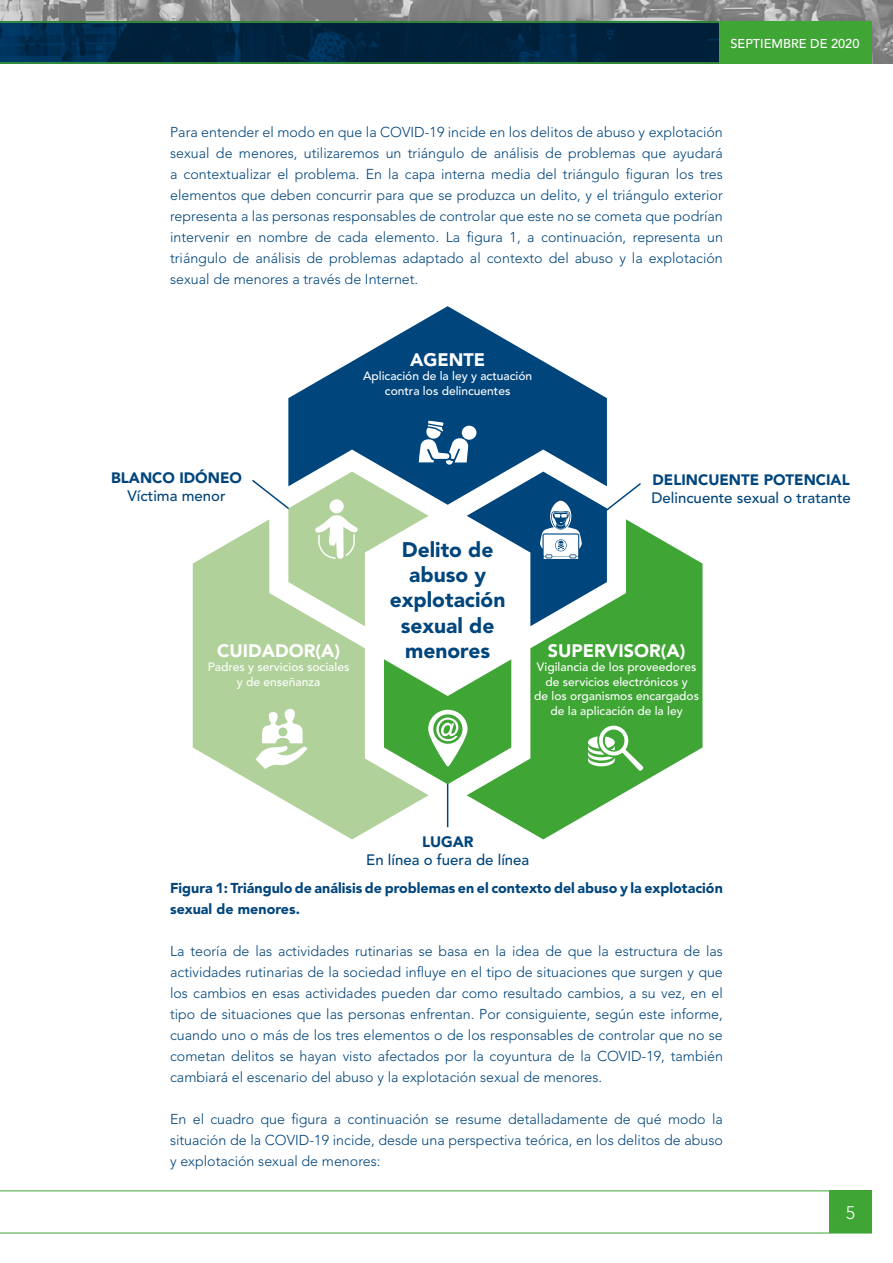
<style>
.page{position:relative;width:893px;height:1263px;background:#fff}
.page>*{position:absolute;margin:0;border:0;box-sizing:border-box;transform-origin:0 0}
.t1{font:900 21px/25.2px "Avenir LT Std";color:#00457c;text-align:center}
.t2{font:900 18px "Avenir LT Std";color:#fff}
.t3{font:300 18px "Avenir LT Std";color:#fff}
.t4{font:500 15px "Avenir LT Std";color:#00457c}
.t5{font:900 15px "Avenir LT Std";color:#00457c}
.t6{font:300 14.25px/21px "Avenir LT Std";color:#00457c;text-align:justify}
.t7{font:900 14.25px/21px "Avenir LT Std";color:#00457c}
.t8{font:500 12.75px "Avenir LT Std";color:#fff}
.t9{font:500 12px/14.4px "Avenir LT Std";color:#fff;text-align:center}
</style>
<div class="page">
<img style="left:0;top:0;width:893px;height:64px">
<svg style="left:0;top:21px;width:719px;height:43px;background:#042d41"></svg>
<svg style="left:0;top:1191px;width:829px;height:42px"></svg>
<div style="left:829px;top:1191px;width:43px;height:42px;background:#3fa535"></div>
<div style="left:719px;top:21px;width:153px;height:43px;background:#3fa535"></div>
<hr style="left:447px;top:777px;width:1px;height:50px;background:#00457c">
<svg style="left:193px;top:530px;width:236px;height:309px;fill:#b0d199"></svg>
<svg style="left:288px;top:306px;width:319px;height:199px;fill:#00457c"></svg>
<svg style="left:467px;top:529px;width:235px;height:310px;fill:#3fa535"></svg>
<svg style="left:384px;top:659px;width:127px;height:125px"></svg>
<svg style="left:467px;top:472px;width:176px;height:154px"></svg>
<div style="left:462px;top:426px;width:14px;height:14px;background:#fff;border-radius:50%"></div>
<svg style="left:419px;top:421px;width:49px;height:44px"></svg>
<svg style="left:255px;top:708px;width:52px;height:61px"></svg>
<svg style="left:588px;top:726px;width:56px;height:45px"></svg>
<svg style="left:250px;top:472px;width:179px;height:154px"></svg>
<div style="left:330px;top:499px;width:14px;height:14px;background:#fff;border-radius:50%"></div>
<p class="t8" style="left:730px;top:36px;width:130px">SEPTIEMBRE DE 2020</p>
<p class="t6" style="left:170px;top:122px;width:554px">Para entender el modo en que la COVID-19 incide en los delitos de abuso y explotación sexual de menores, utilizaremos un triángulo de análisis de problemas que ayudará a contextualizar el problema. En la capa interna media del triángulo figuran los tres elementos que deben concurrir para que se produzca un delito, y el triángulo exterior representa a las personas responsables de controlar que este no se cometa que podrían intervenir en nombre de cada elemento. La figura 1, a continuación, representa un triángulo de análisis de problemas adaptado al contexto del abuso y la explotación sexual de menores a través de Internet.</p>
<p class="t2" style="left:410px;top:349px;width:77px">AGENTE</p>
<p class="t9" style="left:363px;top:369px;width:171px">Aplicación de la ley y actuación contra los delincuentes</p>
<p class="t5" style="left:111px;top:469px;width:132px">BLANCO IDÓNEO</p>
<p class="t4" style="left:128px;top:487px;width:100px">Víctima menor</p>
<p class="t2" style="left:217px;top:640px;width:124px">CUIDADOR(A)</p>
<p class="t9" style="left:208px;top:660px;width:143px">Padres y servicios sociales y de enseñanza</p>
<h1 class="t1" style="left:390px;top:537px;width:117px">Delito de abuso y explotación sexual de menores</h1>
<p class="t5" style="left:653px;top:470px;width:199px">DELINCUENTE POTENCIAL</p>
<p class="t4" style="left:651px;top:489px;width:201px">Delincuente sexual o tratante</p>
<p class="t2" style="left:548px;top:640px;width:139px">SUPERVISOR(A)</p>
<p class="t9" style="left:534px;top:660px;width:166px">Vigilancia de los proveedores de servicios electrónicos y<br>de los organismos encargados de la aplicación de la ley</p>
<p class="t5" style="left:422px;top:832px;width:53px">LUGAR</p>
<p class="t4" style="left:366px;top:851px;width:165px">En línea o fuera de línea</p>
<p class="t7" style="left:170px;top:878px;width:554px">Figura 1: Triángulo de análisis de problemas en el contexto del abuso y la explotación sexual de menores.</p>
<p class="t6" style="left:170px;top:941px;width:554px">La teoría de las actividades rutinarias se basa en la idea de que la estructura de las actividades rutinarias de la sociedad influye en el tipo de situaciones que surgen y que los cambios en esas actividades pueden dar como resultado cambios, a su vez, en el tipo de situaciones que las personas enfrentan. Por consiguiente, según este informe, cuando uno o más de los tres elementos o de los responsables de controlar que no se cometan delitos se hayan visto afectados por la coyuntura de la COVID-19, también cambiará el escenario del abuso y la explotación sexual de menores.</p>
<p class="t6" style="left:170px;top:1109px;width:554px">En el cuadro que figura a continuación se resume detalladamente de qué modo la situación de la COVID-19 incide, desde una perspectiva teórica, en los delitos de abuso y explotación sexual de menores:</p>
<p class="t3" style="left:846px;top:1202px;width:11px">5</p>
</div>
